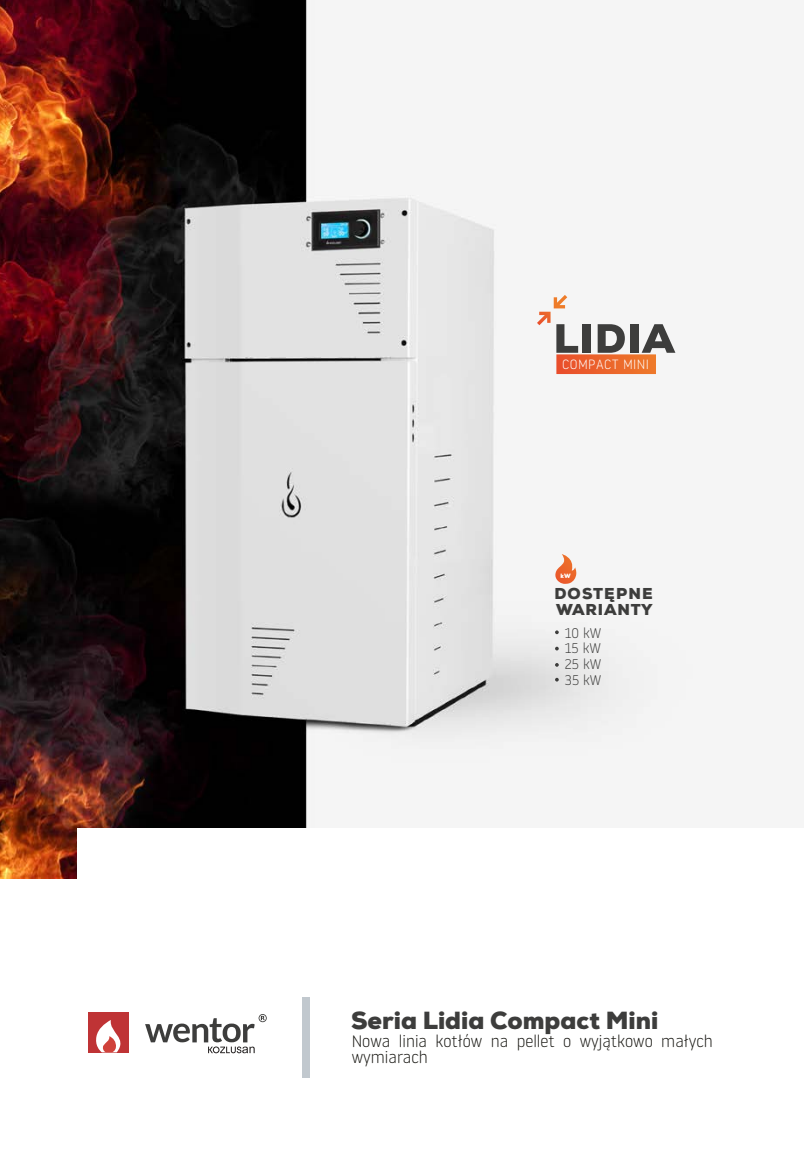
<style>
.page{position:relative;width:804px;height:1166px;background:#fff}
.page>*{position:absolute;margin:0;border:0;box-sizing:border-box;transform-origin:0 0}
.t1{font:900 24.68px "Nexa";color:#3d3d3c}
.t2{font:300 16.45px/15.8px "Roway Round";color:#13120d}
.t3{font:900 15.75px "Nexa";letter-spacing:.075em;color:#3d3d3c}
.t4{font:900 15.75px "Nexa";letter-spacing:.05em;color:#3d3d3c}
.t5{font:300 14px/15.8px "Roway Round";color:#3d3d3c;text-align:justify}
.t6{font:300 13.3px "Roway Round";letter-spacing:.025em;color:#fff}
.t7{font:900 6.12px "Nexa";color:#fff}
</style>
<div class="page">
<div style="left:302px;top:997px;width:7px;height:80px;background:#c1c8ce"></div>
<img style="left:0;top:0;width:693px;height:878px">
<div style="left:77px;top:828px;width:727px;height:78px;background:#fff"></div>
<div style="left:88px;top:1012px;width:40px;height:40px;background:#bf3335"></div>
<svg style="left:96px;top:1020px;width:25px;height:32px"></svg>
<svg style="left:145px;top:1014px;width:122px;height:39px"></svg>
<svg style="left:537px;top:295px;width:138px;height:79px"></svg>
<svg style="left:553px;top:554px;width:23px;height:30px"></svg>
<svg style="left:555px;top:630px;width:4px;height:4px"></svg>
<svg style="left:555px;top:647px;width:4px;height:3px"></svg>
<svg style="left:555px;top:663px;width:4px;height:4px"></svg>
<svg style="left:555px;top:678px;width:4px;height:3px"></svg>
<p class="t6" style="left:562px;top:356px;width:88px">COMPACT MINI</p>
<p class="t7" style="left:560px;top:571px;width:12px">kW</p>
<p class="t4" style="left:556px;top:599px;width:98px">WARIANTY</p>
<p class="t3" style="left:554px;top:583px;width:100px">DOSTĘPNE</p>
<p class="t5" style="left:565px;top:624px;width:38px">10 kW 15 kW 25 kW 35 kW</p>
<h1 class="t1" style="left:351px;top:1005px;width:309px">Seria Lidia Compact Mini</h1>
<p class="t2" style="left:352px;top:1033px;width:362px">Nowa linia kotłów na pellet o wyjątkowo małych wymiarach</p>
</div>
